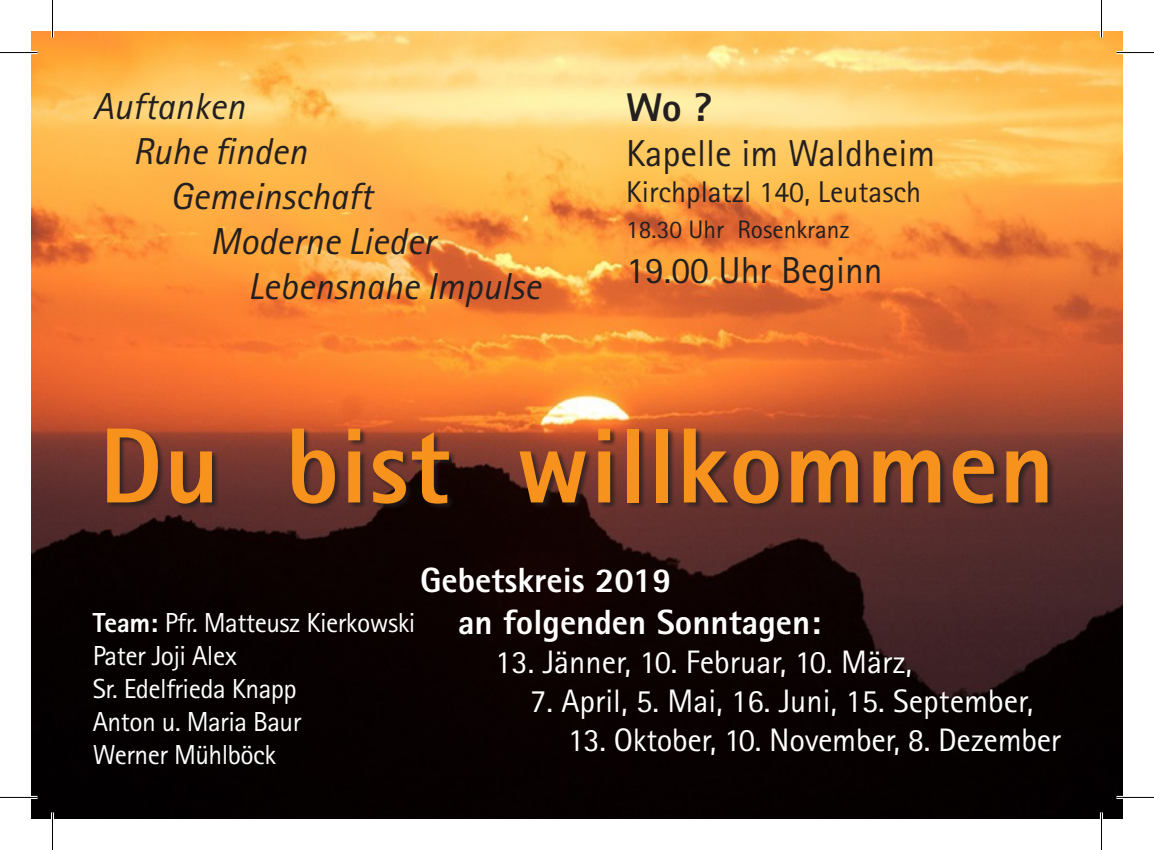
<style>
.page{position:relative;width:1154px;height:850px;background:#fff}
.page>*{position:absolute;margin:0;border:0;box-sizing:border-box;transform-origin:0 0}
.t1{font:800 107px "Rotis Sans Serif Std";letter-spacing:.01em;color:#f7931d}
.t2{font:800 40px "Rotis Sans Serif Std";color:#231f20}
.t3{font:italic 37.5px "Rotis Sans Serif Std";color:#231f20}
.t4{font:37.5px "Rotis Sans Serif Std";color:#231f20}
.t5{font:800 35px/42px "Rotis Sans Serif Std";color:#fff}
.t6{font:32.5px "Rotis Sans Serif Std";color:#fff}
.t7{font:30px "Rotis Sans Serif Std";color:#231f20}
.t8{font:27.5px/33px "Rotis Sans Serif Std";letter-spacing:-.02em;color:#fff}
.t9{font:25.25px "Rotis Sans Serif Std";color:#231f20}
.s1{font-weight:800}
</style>
<div class="page">
<img style="left:31px;top:31px;width:1092px;height:787px">
<div style="left:107px;top:428px;width:948px;height:82px;background:#231f20;opacity:.75"></div>
<hr style="left:0;top:51px;width:38px;height:3px;background:#fff">
<hr style="left:1116px;top:51px;width:38px;height:3px;background:#fff">
<hr style="left:0;top:795px;width:38px;height:3px;background:#fff">
<hr style="left:1116px;top:795px;width:38px;height:3px;background:#fff">
<hr style="left:51px;top:0;width:3px;height:38px;background:#fff">
<hr style="left:51px;top:812px;width:3px;height:37px;background:#fff">
<hr style="left:1100px;top:0;width:3px;height:38px;background:#fff">
<hr style="left:1100px;top:812px;width:3px;height:37px;background:#fff">
<hr style="left:0;top:52px;width:38px;height:1px;background:#000">
<hr style="left:1116px;top:52px;width:38px;height:1px;background:#000">
<hr style="left:0;top:796px;width:38px;height:1px;background:#000">
<hr style="left:1116px;top:796px;width:38px;height:1px;background:#000">
<hr style="left:52px;top:0;width:1px;height:38px;background:#000">
<hr style="left:52px;top:812px;width:1px;height:37px;background:#000">
<hr style="left:1101px;top:0;width:1px;height:38px;background:#000">
<hr style="left:1101px;top:812px;width:1px;height:37px;background:#000">
<p class="t3" style="left:93px;top:84px;width:154px">Auftanken</p>
<p class="t3" style="left:133px;top:129px;width:176px">Ruhe finden</p>
<p class="t3" style="left:170px;top:174px;width:204px">Gemeinschaft</p>
<p class="t3" style="left:210px;top:219px;width:226px">Moderne Lieder</p>
<p class="t3" style="left:248px;top:264px;width:294px">Lebensnahe Impulse</p>
<p class="t2" style="left:626px;top:82px;width:88px">Wo ?</p>
<p class="t4" style="left:626px;top:131px;width:310px">Kapelle im Waldheim</p>
<p class="t7" style="left:626px;top:174px;width:296px">Kirchplatzl 140, Leutasch</p>
<p class="t9" style="left:626px;top:214px;width:225px">18.30 Uhr Rosenkranz</p>
<p class="t4" style="left:626px;top:248px;width:258px">19.00 Uhr Beginn</p>
<h1 class="t1" style="left:99px;top:398px;width:957px">Du bist willkommen</h1>
<p class="t8" style="left:93px;top:606px;width:324px"><span class="s1">Team:</span> Pfr. Matteusz Kierkowski<br>Pater Joji Alex<br>Sr. Edelfrieda Knapp<br>Anton u. Maria Baur<br>Werner Mühlböck</p>
<p class="t5" style="left:458px;top:558px;width:364px;text-indent:-37px">Gebetskreis 2019<br>an folgenden Sonntagen:</p>
<p class="t6" style="left:495px;top:642px;width:419px">13. Jänner, 10. Februar, 10. März,</p>
<p class="t6" style="left:530px;top:681px;width:505px">7. April, 5. Mai, 16. Juni, 15. September,</p>
<p class="t6" style="left:568px;top:720px;width:495px">13. Oktober, 10. November, 8. Dezember</p>
</div>
